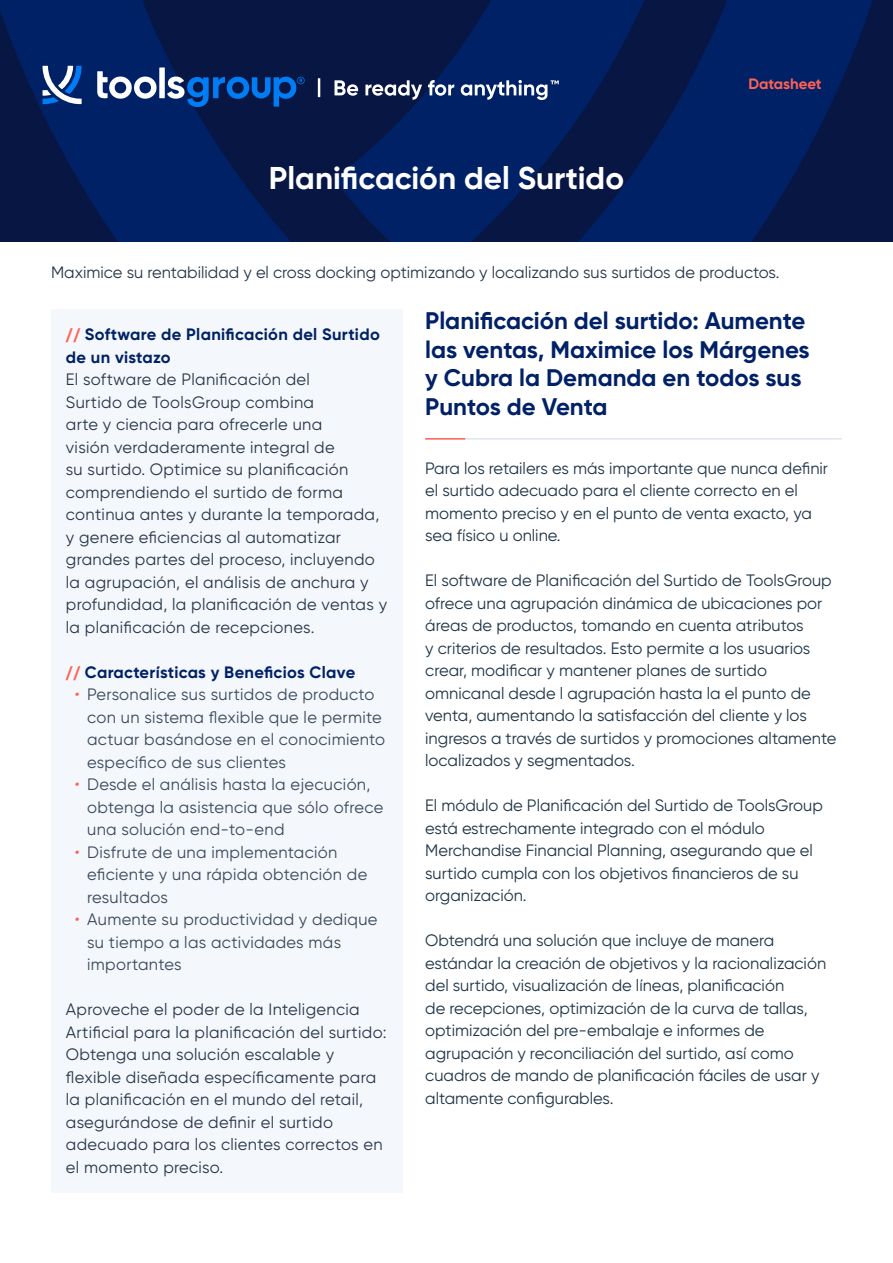
<style>
.page{position:relative;width:893px;height:1263px;background:#fff}
.page>*{position:absolute;margin:0;border:0;box-sizing:border-box;transform-origin:0 0}
.t1{font:700 31.5px "Gilroy";color:#fff}
.t2{font:700 24px/28.8px "Gilroy";color:#002067}
.t3{font:16.5px/22.5px "Gilroy";color:#1f3446}
.t4{font:16.5px/22.5px "Gilroy";letter-spacing:.02em;color:#283647}
.t5{font:16.5px/22.5px "Gilroy";letter-spacing:.02em;color:#3a495a}
.t6{font:16.5px "Gilroy";color:#283647}
.t7{font:700 16.5px/22.5px "Gilroy";letter-spacing:.02em;color:#002166}
.t8{font:700 15px "Gilroy";letter-spacing:-.005em;color:#ff6253}
.s1{font-family:"Calibri";color:#ff6253}
.s2{font-style:italic;color:#ff6154}
</style>
<div class="page">
<svg style="left:0;top:0;width:336px;height:241px;background:#041b53"></svg>
<svg style="left:711px;top:0;width:182px;height:241px;background:#031c58"></svg>
<svg style="left:336px;top:0;width:375px;height:241px;background:#031c57"></svg>
<hr style="left:425px;top:438px;width:417px;height:2px;background:#dfe6ee">
<hr style="left:425px;top:438px;width:40px;height:2px;background:#ff6253">
<svg style="left:318px;top:78px;width:2px;height:19px"></svg>
<svg style="left:334px;top:80px;width:24px;height:16px"></svg>
<svg style="left:365px;top:80px;width:57px;height:20px"></svg>
<svg style="left:428px;top:80px;width:26px;height:16px"></svg>
<svg style="left:461px;top:80px;width:98px;height:20px"></svg>
<svg style="left:97px;top:71px;width:60px;height:28px"></svg>
<div style="left:159px;top:67px;width:6px;height:31px;background:#fff"></div>
<svg style="left:43px;top:66px;width:39px;height:38px"></svg>
<svg style="left:167px;top:77px;width:138px;height:30px;background:#124991"></svg>
<div style="left:51px;top:310px;width:352px;height:883px;background:#f4f7fc"></div>
<h1 class="t1" style="left:269px;top:158px;width:357px">Planificación del Surtido</h1>
<p class="t8" style="left:748px;top:75px;width:75px">Datasheet</p>
<p class="t6" style="left:51px;top:262px;width:730px">Maximice su rentabilidad y el cross docking optimizando y localizando sus surtidos de productos.</p>
<p class="t7" style="left:66px;top:323px;width:315px"><span class="s1">//</span> Software de Planificación del Surtido de un vistazo</p>
<p class="t4" style="left:66px;top:368px;width:323px">El software de Planificación del<br>Surtido de ToolsGroup combina<br>arte y ciencia para ofrecerle una<br>visión verdaderamente integral de<br>su surtido. Optimice su planificación comprendiendo el surtido de forma continua antes y durante la temporada, y genere eficiencias al automatizar grandes partes del proceso, incluyendo la agrupación, el análisis de anchura y profundidad, la planificación de ventas y la planificación de recepciones.</p>
<p class="t7" style="left:66px;top:661px;width:291px"><span class="s1">//</span> Características y Beneficios Clave</p>
<p class="t5" style="left:87px;top:683px;width:300px;text-indent:-13px"><span class="s2">•</span> Personalice sus surtidos de producto con un sistema flexible que le permite actuar basándose en el conocimiento específico de sus clientes</p>
<p class="t5" style="left:87px;top:773px;width:298px;text-indent:-13px"><span class="s2">•</span> Desde el análisis hasta la ejecución, obtenga la asistencia que sólo ofrece una solución end-to-end</p>
<p class="t5" style="left:87px;top:841px;width:282px;text-indent:-13px"><span class="s2">•</span> Disfrute de una implementación eficiente y una rápida obtención de resultados</p>
<p class="t5" style="left:87px;top:908px;width:292px;text-indent:-13px"><span class="s2">•</span> Aumente su productividad y dedique su tiempo a las actividades más importantes</p>
<p class="t4" style="left:66px;top:998px;width:322px">Aproveche el poder de la Inteligencia Artificial para la planificación del surtido:<br>Obtenga una solución escalable y flexible diseñada específicamente para la planificación en el mundo del retail, asegurándose de definir el surtido adecuado para los clientes correctos en el momento preciso.</p>
<h2 class="t2" style="left:425px;top:306px;width:386px">Planificación del surtido: Aumente las ventas, Maximice los Márgenes y Cubra la Demanda en todos sus<br>Puntos de Venta</h2>
<p class="t3" style="left:425px;top:457px;width:404px">Para los retailers es más importante que nunca definir el surtido adecuado para el cliente correcto en el momento preciso y en el punto de venta exacto, ya sea físico u online.</p>
<p class="t3" style="left:425px;top:569px;width:413px">El software de Planificación del Surtido de ToolsGroup ofrece una agrupación dinámica de ubicaciones por áreas de productos, tomando en cuenta atributos<br>y criterios de resultados. Esto permite a los usuarios crear, modificar y mantener planes de surtido omnicanal desde l agrupación hasta la el punto de venta, aumentando la satisfacción del cliente y los ingresos a través de surtidos y promociones altamente localizados y segmentados.</p>
<p class="t3" style="left:425px;top:794px;width:399px">El módulo de Planificación del Surtido de ToolsGroup está estrechamente integrado con el módulo Merchandise Financial Planning, asegurando que el surtido cumpla con los objetivos financieros de su organización.</p>
<p class="t3" style="left:425px;top:929px;width:402px">Obtendrá una solución que incluye de manera estándar la creación de objetivos y la racionalización del surtido, visualización de líneas, planificación<br>de recepciones, optimización de la curva de tallas, optimización del pre-embalaje e informes de agrupación y reconciliación del surtido, así como cuadros de mando de planificación fáciles de usar y altamente configurables.</p>
</div>
